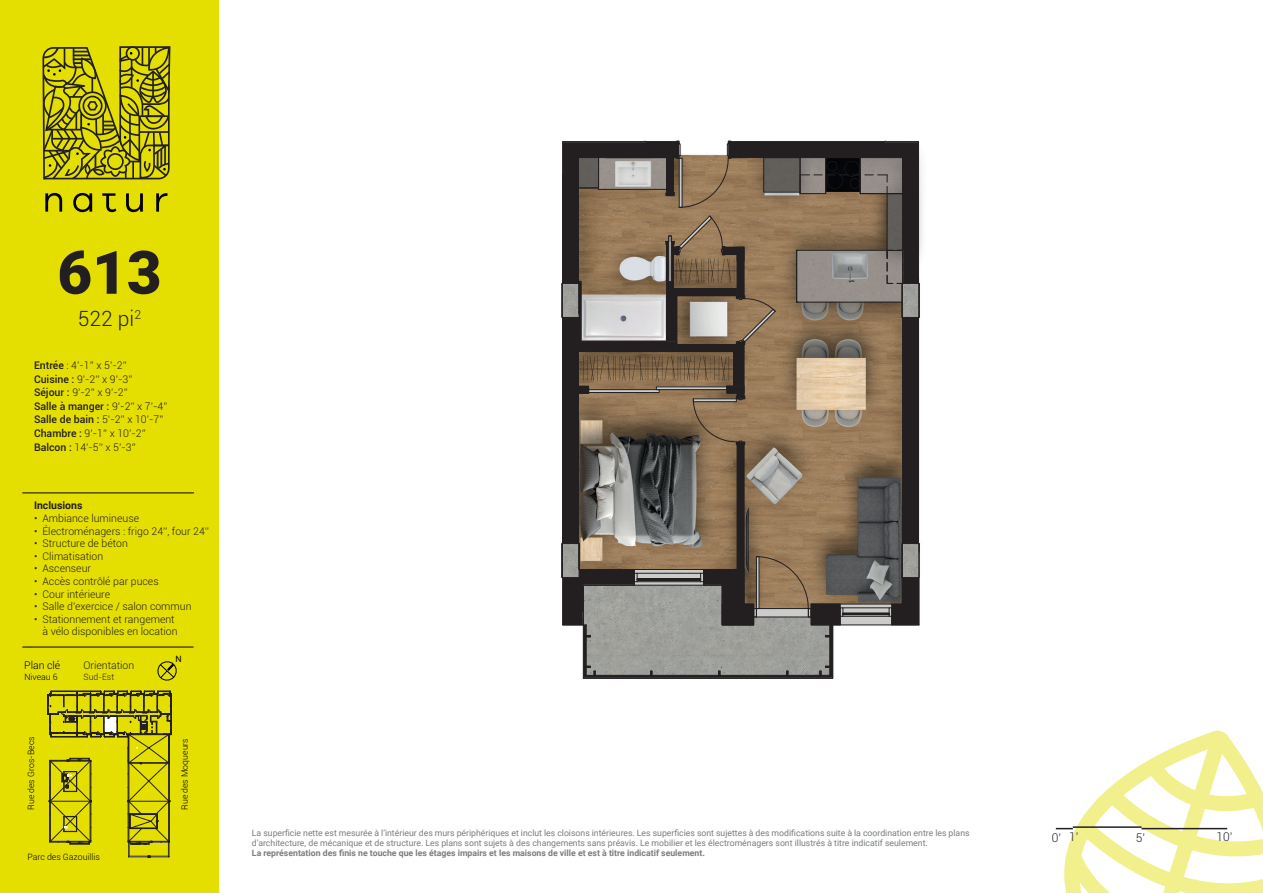
<style>
.page{position:relative;width:1263px;height:893px;background:#fff}
.page>*{position:absolute;margin:0;border:0;box-sizing:border-box;transform-origin:0 0}
.t1{font:900 60px "Roboto";color:#231f20}
.t2{font:300 21px "Roboto";color:#231f20}
.t3{font:300 12px "Roboto";color:#231f20}
.t4{font:300 10.5px/12.6px "Roboto";color:#231f20;text-align:right}
.t5{font:500 10.5px "Roboto";color:#231f20}
.t6{font:700 10.5px "Roboto";color:#231f20}
.t7{font:300 10.5px "Roboto";color:#000001}
.t8{font:8.7px/10.5px "Roboto";color:#7a7c7f}
.t9{font:700 8.7px "Roboto";color:#7a7c7f}
.t10{font:300 8.7px "Roboto";color:#000001}
.t11{font:300 8.7px "Roboto";color:#231f20}
.t12{font:8.7px "Roboto";color:#000001}
.s1{font-weight:500}
.s2{font-weight:300}
</style>
<div class="page">
<div style="left:0;top:0;width:219px;height:893px;background:#e4df00"></div>
<svg style="left:562px;top:140px;width:357px;height:539px;background:#827466"></svg>
<hr style="left:756px;top:617px;width:52px;height:1px;background:#231f20">
<hr style="left:755px;top:608px;width:55px;height:1px;background:#231f20">
<svg style="left:42px;top:46px;width:129px;height:166px"></svg>
<svg style="left:157px;top:661px;width:20px;height:20px"></svg>
<svg style="left:1055px;top:730px;width:208px;height:163px"></svg>
<hr style="left:22px;top:647px;width:172px;height:1px;background:#000001">
<hr style="left:22px;top:492px;width:172px;height:1px;background:#000001">
<svg style="left:47px;top:691px;width:125px;height:167px"></svg>
<p class="t1" style="left:57px;top:230px;width:106px">613</p>
<p class="t2" style="left:78px;top:304px;width:65px">522 pi<sup>2</sup></p>
<p class="t4" style="left:34px;top:358px;width:94px"><span class="s1">Entrée</span> : 4’-1’’ x 5’-2’’</p>
<p class="t4" style="left:34px;top:373px;width:100px"><span class="s1">Cuisine :</span> 9’-2’’ x 9’-3’’</p>
<p class="t4" style="left:34px;top:413px;width:131px"><span class="s1">Salle de bain :</span> 5’-2’’ x 10’-7’’</p>
<p class="t4" style="left:34px;top:386px;width:95px"><span class="s1">Séjour :</span> 9’-2’’ x 9’-2’’</p>
<p class="t5" style="left:34px;top:399px;width:135px">Salle à manger : <span class="s2">9’-2’’ x 7’-4’’</span></p>
<p class="t4" style="left:34px;top:427px;width:114px"><span class="s1">Chambre :</span> 9’-1’’ x 10’-2’’</p>
<p class="t4" style="left:34px;top:441px;width:104px"><span class="s1">Balcon :</span> 14’-5’’ x 5’-3’’</p>
<p class="t6" style="left:34px;top:498px;width:50px">Inclusions</p>
<p class="t4" style="left:34px;top:512px;width:107px">• Ambiance lumineuse</p>
<p class="t4" style="left:34px;top:524px;width:177px">• Électroménagers : frigo 24’’, four 24’’</p>
<p class="t4" style="left:34px;top:537px;width:95px">• Structure de béton</p>
<p class="t4" style="left:34px;top:549px;width:71px">• Climatisation</p>
<p class="t4" style="left:34px;top:562px;width:59px">• Ascenseur</p>
<p class="t4" style="left:34px;top:575px;width:126px">• Accès contrôlé par puces</p>
<p class="t4" style="left:34px;top:587px;width:78px">• Cour intérieure</p>
<p class="t4" style="left:34px;top:600px;width:159px">• Salle d’exercice / salon commun</p>
<p class="t4" style="left:34px;top:612px;width:145px">• Stationnement et rangement à vélo disponibles en location</p>
<p class="t7" style="left:24px;top:658px;width:38px">Plan clé</p>
<p class="t10" style="left:24px;top:671px;width:35px">Niveau 6</p>
<p class="t4" style="left:84px;top:659px;width:52px">Orientation</p>
<p class="t11" style="left:84px;top:671px;width:32px">Sud-Est</p>
<p class="t12" style="left:175px;top:653px;width:8px">N</p>
<p class="t10" style="left:25px;top:810px;width:75px;rotate:-90deg">Rue des Gros-Becs</p>
<p class="t10" style="left:179px;top:810px;width:73px;rotate:-90deg">Rue des Moqueurs</p>
<p class="t10" style="left:28px;top:851px;width:74px">Parc des Gazouillis</p>
<p class="t8" style="left:252px;top:827px;width:719px">La superficie nette est mesurée à l’intérieur des murs périphériques et inclut les cloisons intérieures. Les superficies sont sujettes à des modifications suite à la coordination entre les plans d’architecture, de mécanique et de structure. Les plans sont sujets à des changements sans préavis. Le mobilier et les électroménagers sont illustrés à titre indicatif seulement.</p>
<p class="t9" style="left:252px;top:847px;width:454px">La représentation des finis ne touche que les étages impairs et les maisons de ville et est à titre indicatif seulement.</p>
<p class="t3" style="left:1052px;top:829px;width:28px">0’ 1’</p>
<p class="t3" style="left:1136px;top:829px;width:11px">5’</p>
<p class="t3" style="left:1216px;top:829px;width:18px">10’</p>
</div>
